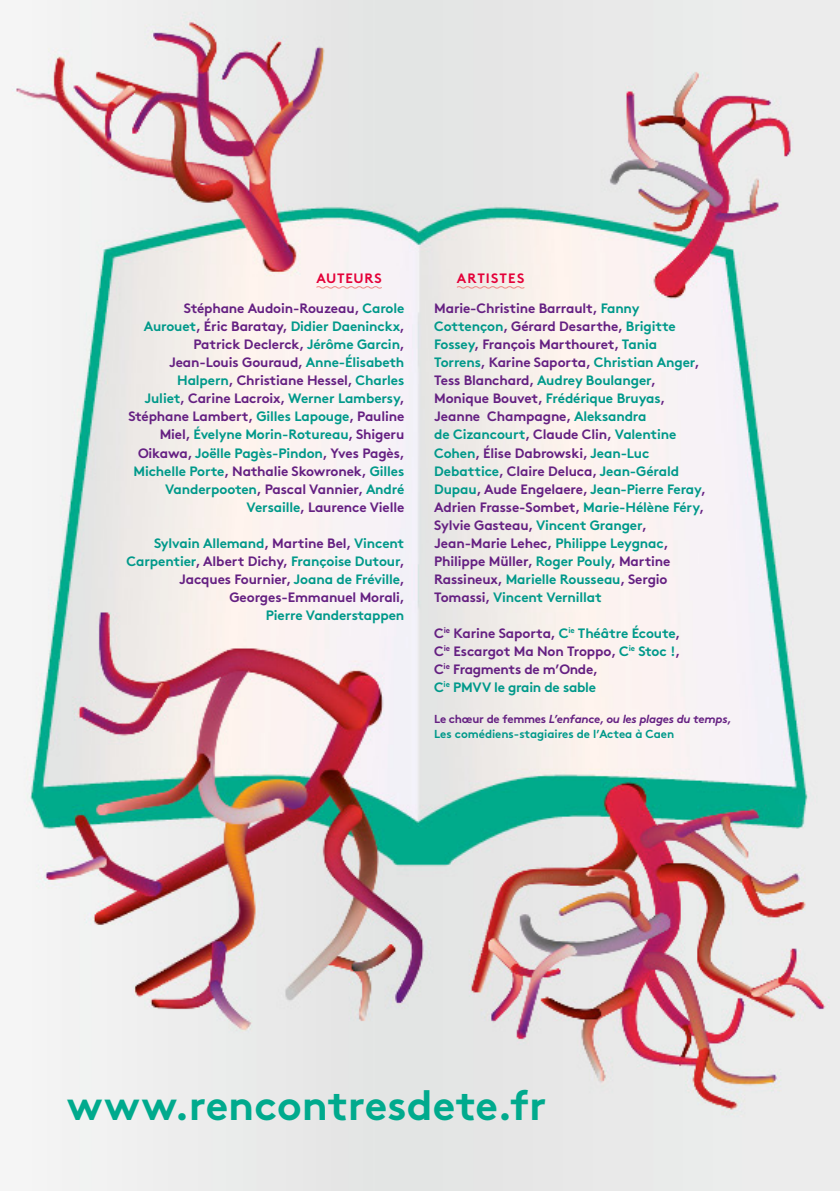
<style>
.page{position:relative;width:840px;height:1191px;background:#fff}
.page>*{position:absolute;margin:0;border:0;box-sizing:border-box;transform-origin:0 0}
.t1{font:700 42px "Brown";color:#00aa8d}
.t2{font:700 13.6px/18px "Brown";letter-spacing:-.01em;color:#652082;text-align:right}
.t3{font:700 13.6px "Brown";letter-spacing:-.01em;color:#00998a}
.t4{font:700 13.6px "Brown";letter-spacing:.085em;color:#e40038}
.t5{font:700 13.6px "Brown";letter-spacing:.065em;color:#e40038}
.t6{font:700 11.6px/15px "Brown";letter-spacing:-.005em;color:#00998a}
.s1{color:#00998a}
.s2{color:#652082}
.s3{font-style:italic;color:#652082}
</style>
<div class="page">
<img style="left:11px;top:0;width:827px;height:1191px">
<svg style="left:315px;top:286px;width:67px;height:3px"></svg>
<svg style="left:456px;top:286px;width:68px;height:3px"></svg>
<p class="t5" style="left:316px;top:268px;width:67px">AUTEURS</p>
<p class="t2" style="left:128px;top:298px;width:278px">Stéphane Audoin-Rouzeau, <span class="s1">Carole Aurouet</span>, Éric Baratay, <span class="s1">Didier Daeninckx</span>, Patrick Declerck, <span class="s1">Jérôme Garcin</span>, Jean-Louis Gouraud, <span class="s1">Anne-Élisabeth Halpern</span>, Christiane Hessel, <span class="s1">Charles<br>Juliet</span>, Carine Lacroix, <span class="s1">Werner Lambersy</span>, Stéphane Lambert, <span class="s1">Gilles Lapouge</span>, Pauline Miel, <span class="s1">Évelyne Morin-Rotureau</span>, Shigeru Oikawa, <span class="s1">Joëlle Pagès-Pindon</span>, Yves Pagès, <span class="s1">Michelle Porte</span>, Nathalie Skowronek, <span class="s1">Gilles Vanderpooten</span>, Pascal Vannier, <span class="s1">André Versaille</span>, Laurence Vielle</p>
<p class="t2" style="left:126px;top:532px;width:280px"><span class="s1">Sylvain Allemand</span>, Martine Bel, <span class="s1">Vincent Carpentier</span>, Albert Dichy, <span class="s1">Françoise Dutour</span>, Jacques Fournier, <span class="s1">Joana de Fréville</span>, Georges-Emmanuel Morali,</p>
<p class="t3" style="left:266px;top:604px;width:140px">Pierre Vanderstappen</p>
<p class="t4" style="left:456px;top:268px;width:69px">ARTISTES</p>
<p class="t2" style="left:434px;top:298px;width:273px;text-align:left">Marie-Christine Barrault, <span class="s1">Fanny Cottençon</span>, Gérard Desarthe, <span class="s1">Brigitte Fossey</span>, François Marthouret, <span class="s1">Tania Torrens</span>, Karine Saporta, <span class="s1">Christian Anger</span>, Tess Blanchard, <span class="s1">Audrey Boulanger</span>, Monique Bouvet, <span class="s1">Frédérique Bruyas</span>, Jeanne Champagne, <span class="s1">Aleksandra<br>de Cizancourt</span>, Claude Clin, <span class="s1">Valentine Cohen</span>, Élise Dabrowski, <span class="s1">Jean-Luc Debattice</span>, Claire Deluca, <span class="s1">Jean-Gérald Dupau</span>, Aude Engelaere, <span class="s1">Jean-Pierre Feray</span>, Adrien Frasse-Sombet, <span class="s1">Marie-Hélène Féry</span>, Sylvie Gasteau, <span class="s1">Vincent Granger</span>, Jean-Marie Lehec, <span class="s1">Philippe Leygnac</span>, Philippe Müller, <span class="s1">Roger Pouly</span>, Martine Rassineux, <span class="s1">Marielle Rousseau</span>, Sergio Tomassi, <span class="s1">Vincent Vernillat</span></p>
<p class="t2" style="left:434px;top:622px;width:248px;text-align:left">C<sup>ie</sup> Karine Saporta, <span class="s1">C</span><sup>ie</sup> <span class="s1">Théâtre Écoute</span>,<br>C<sup>ie</sup> Escargot Ma Non Troppo, <span class="s1">C</span><sup>ie</sup> <span class="s1">Stoc !</span>,<br>C<sup>ie</sup> Fragments de m’Onde,<br><span class="s1">C</span><sup>ie</sup> <span class="s1">PMVV le grain de sable</span></p>
<p class="t6" style="left:434px;top:710px;width:299px"><span class="s2">Le chœur de femmes</span> <span class="s3">L’enfance, ou les plages du temps,<br></span>Les comédiens-stagiaires de l’Actea à Caen</p>
<h1 class="t1" style="left:67px;top:1071px;width:480px">www.rencontresdete.fr</h1>
</div>
